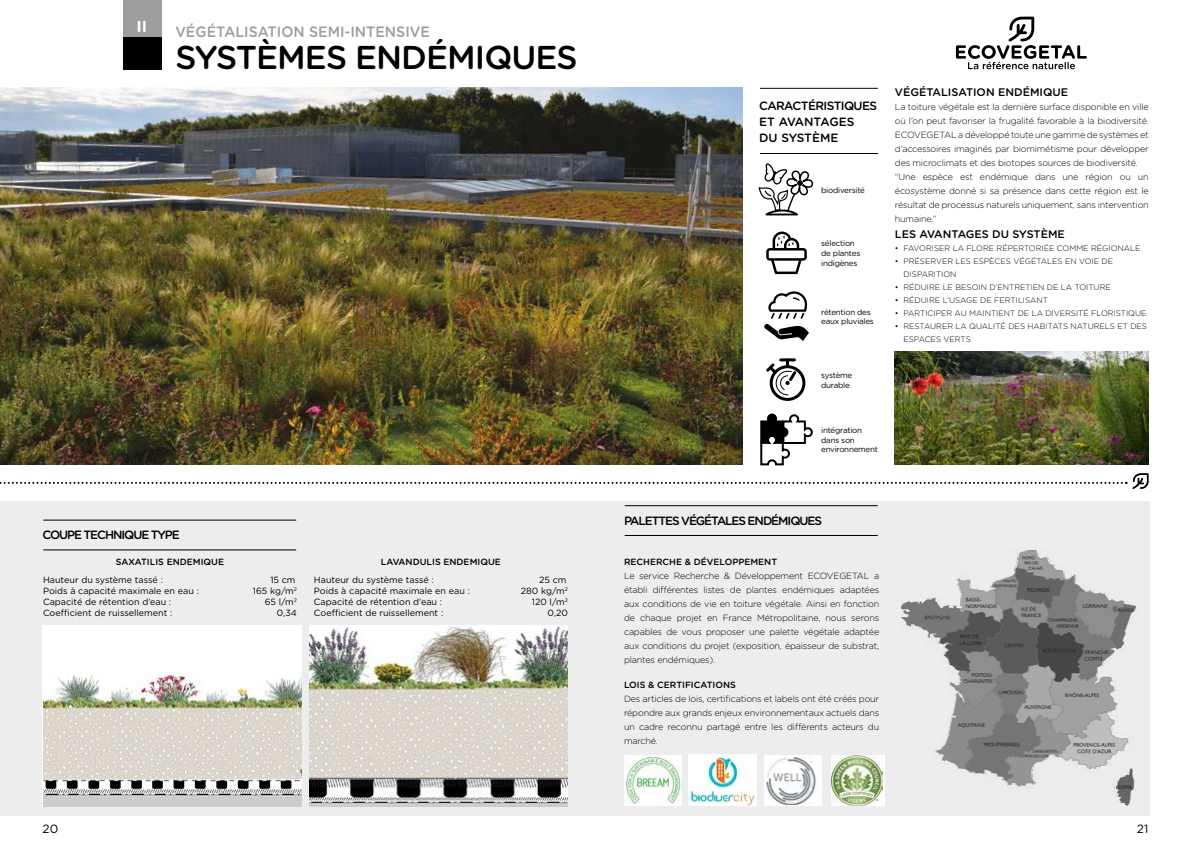
<style>
.page{position:relative;width:1191px;height:842px;background:#fff}
.page>*{position:absolute;margin:0;border:0;box-sizing:border-box;transform-origin:0 0}
.t1{font:500 33px "Gotham Rounded";letter-spacing:-.03em;color:#000}
.t2{font:700 16px "Gotham Rounded";color:#fff}
.t3{font:500 15px "Gotham Rounded";color:#9d9d9c;scale:.95 1}
.t4{font:500 12px "Gotham Rounded";letter-spacing:-.09em;color:#000}
.t5{font:500 12px/16px "Gotham Rounded";letter-spacing:-.05em;color:#000}
.t6{font:12px "Gotham Rounded";color:#000}
.t7{font:500 11px "Gotham Rounded";color:#000}
.t8{font:300 9px/14px "Gotham Rounded";letter-spacing:-.02em;color:#000;text-align:justify}
.t9{font:9px "Gotham Rounded";color:#000}
.t10{font:500 9px "Gotham Rounded";color:#000}
.t11{font:300 8px/13px "Gotham Rounded";color:#000}
.t12{font:8px/9.6px "Gotham Rounded";letter-spacing:-.03em;color:#000}
</style>
<div class="page">
<div style="left:0;top:501px;width:1149px;height:314px;background:#ededed"></div>
<img style="left:0;top:87px;width:742px;height:377px">
<img style="left:895px;top:351px;width:253px;height:113px">
<svg style="left:0;top:482px;width:1126px;height:2px"></svg>
<svg style="left:1132px;top:473px;width:16px;height:16px"></svg>
<hr style="left:44px;top:520px;width:252px;height:1px;background:#000">
<hr style="left:44px;top:549px;width:252px;height:1px;background:#000">
<hr style="left:760px;top:88px;width:117px;height:1px;background:#000">
<hr style="left:760px;top:153px;width:117px;height:1px;background:#000">
<div style="left:123px;top:0;width:38px;height:69px;background:#000"></div>
<div style="left:123px;top:0;width:38px;height:37px;background:#9d9d9c"></div>
<div style="left:769px;top:365px;width:36px;height:36px;border:3px solid #000;border-radius:50%"></div>
<hr style="left:780px;top:358px;width:14px;height:3px;background:#000">
<svg style="left:766px;top:360px;width:33px;height:36px"></svg>
<svg style="left:766px;top:232px;width:41px;height:42px"></svg>
<svg style="left:760px;top:413px;width:53px;height:53px"></svg>
<svg style="left:783px;top:16px;width:304px;height:138px"></svg>
<svg style="left:758px;top:163px;width:56px;height:52px"></svg>
<svg style="left:764px;top:291px;width:45px;height:50px"></svg>
<img style="left:901px;top:551px;width:238px;height:254px">
<img style="left:43px;top:625px;width:258px;height:181px">
<hr style="left:625px;top:505px;width:252px;height:1px;background:#000">
<hr style="left:625px;top:535px;width:252px;height:1px;background:#000">
<img style="left:624px;top:755px;width:57px;height:50px">
<img style="left:688px;top:755px;width:69px;height:50px">
<div style="left:764px;top:755px;width:57px;height:50px;background:#fff"></div>
<img style="left:765px;top:756px;width:51px;height:48px">
<svg style="left:831px;top:755px;width:53px;height:50px"></svg>
<img style="left:832px;top:755px;width:50px;height:50px">
<img style="left:309px;top:625px;width:259px;height:181px">
<h2 class="t2" style="left:136px;top:15px;width:12px">II</h2>
<h3 class="t3" style="left:175px;top:21px;width:269px">VÉGÉTALISATION SEMI-INTENSIVE</h3>
<h1 class="t1" style="left:175px;top:34px;width:404px">SYSTÈMES ENDÉMIQUES</h1>
<h3 class="t4" style="left:43px;top:526px;width:139px">COUPE TECHNIQUE TYPE</h3>
<p class="t10" style="left:116px;top:556px;width:110px">SAXATILIS ENDEMIQUE</p>
<p class="t9" style="left:43px;top:574px;width:121px">Hauteur du système tassé :</p>
<p class="t9" style="left:270px;top:574px;width:27px">15 cm</p>
<p class="t9" style="left:43px;top:585px;width:157px">Poids à capacité maximale en eau :</p>
<p class="t9" style="left:253px;top:585px;width:45px">165 kg/m<sup>2</sup></p>
<p class="t9" style="left:43px;top:596px;width:130px">Capacité de rétention d’eau :</p>
<p class="t9" style="left:265px;top:596px;width:34px">65 l/m<sup>2</sup></p>
<p class="t9" style="left:43px;top:606px;width:131px">Coefficient de ruissellement :</p>
<p class="t9" style="left:277px;top:606px;width:22px">0,34</p>
<p class="t10" style="left:381px;top:556px;width:121px">LAVANDULIS ENDEMIQUE</p>
<p class="t9" style="left:314px;top:574px;width:121px">Hauteur du système tassé :</p>
<p class="t9" style="left:539px;top:574px;width:29px">25 cm</p>
<p class="t9" style="left:314px;top:585px;width:157px">Poids à capacité maximale en eau :</p>
<p class="t9" style="left:521px;top:585px;width:48px">280 kg/m<sup>2</sup></p>
<p class="t9" style="left:314px;top:596px;width:130px">Capacité de rétention d’eau :</p>
<p class="t9" style="left:532px;top:596px;width:37px">120 l/m<sup>2</sup></p>
<p class="t9" style="left:314px;top:606px;width:131px">Coefficient de ruissellement :</p>
<p class="t9" style="left:547px;top:606px;width:22px">0,20</p>
<h3 class="t5" style="left:759px;top:97px;width:119px">CARACTÉRISTIQUES<br>ET AVANTAGES<br>DU SYSTÈME</h3>
<p class="t12" style="left:821px;top:185px;width:45px">biodiversité</p>
<p class="t12" style="left:821px;top:238px;width:41px">sélection de plantes indigènes</p>
<p class="t12" style="left:821px;top:307px;width:54px">rétention des eaux pluviales</p>
<p class="t12" style="left:821px;top:370px;width:33px">système durable</p>
<p class="t12" style="left:821px;top:425px;width:58px">intégration dans son environnement</p>
<p class="t7" style="left:895px;top:84px;width:175px">VÉGÉTALISATION ENDÉMIQUE</p>
<p class="t8" style="left:895px;top:100px;width:255px;text-align:left">La toiture végétale est la dernière surface disponible en ville où l’on peut favoriser la frugalité favorable à la biodiversité.<br>ECOVEGETAL a développé toute une gamme de systèmes et d’accessoires imaginés par biomimétisme pour développer des microclimats et des biotopes sources de biodiversité. “Une espèce est endémique dans une région ou un écosystème donné si sa présence dans cette région est le résultat de processus naturels uniquement, sans intervention humaine.”</p>
<p class="t7" style="left:895px;top:226px;width:171px">LES AVANTAGES DU SYSTÈME</p>
<p class="t11" style="left:895px;top:241px;width:247px">• FAVORISER LA FLORE RÉPERTORIÉE COMME RÉGIONALE</p>
<p class="t11" style="left:903px;top:254px;width:211px;text-indent:-9px">• PRÉSERVER LES ESPÈCES VÉGÉTALES EN VOIE DE<br>DISPARITION</p>
<p class="t11" style="left:895px;top:280px;width:217px">• RÉDUIRE LE BESOIN D’ENTRETIEN DE LA TOITURE</p>
<p class="t11" style="left:895px;top:293px;width:154px">• RÉDUIRE L’USAGE DE FERTILISANT</p>
<p class="t11" style="left:895px;top:306px;width:253px">• PARTICIPER AU MAINTIENT DE LA DIVERSITÉ FLORISTIQUE</p>
<p class="t11" style="left:903px;top:319px;width:245px;text-indent:-9px">• RESTAURER LA QUALITÉ DES HABITATS NATURELS ET DES<br>ESPACES VERTS</p>
<h3 class="t4" style="left:624px;top:512px;width:200px">PALETTES VÉGÉTALES ENDÉMIQUES</h3>
<p class="t10" style="left:624px;top:556px;width:155px">RECHERCHE &amp; DÉVELOPPEMENT</p>
<p class="t8" style="left:624px;top:569px;width:257px">Le service Recherche &amp; Développement ECOVEGETAL a établi différentes listes de plantes endémiques adaptées aux conditions de vie en toiture végétale. Ainsi en fonction de chaque projet en France Métropolitaine, nous serons capables de vous proposer une palette végétale adaptée aux conditions du projet (exposition, épaisseur de substrat, plantes endémiques).</p>
<p class="t10" style="left:624px;top:679px;width:113px">LOIS &amp; CERTIFICATIONS</p>
<p class="t8" style="left:624px;top:692px;width:257px">Des articles de lois, certifications et labels ont été créés pour répondre aux grands enjeux environnementaux actuels dans un cadre reconnu partagé entre les différents acteurs du marché.</p>
<h3 class="t6" style="left:43px;top:820px;width:17px">20</h3>
<h3 class="t6" style="left:1137px;top:820px;width:13px">21</h3>
</div>
